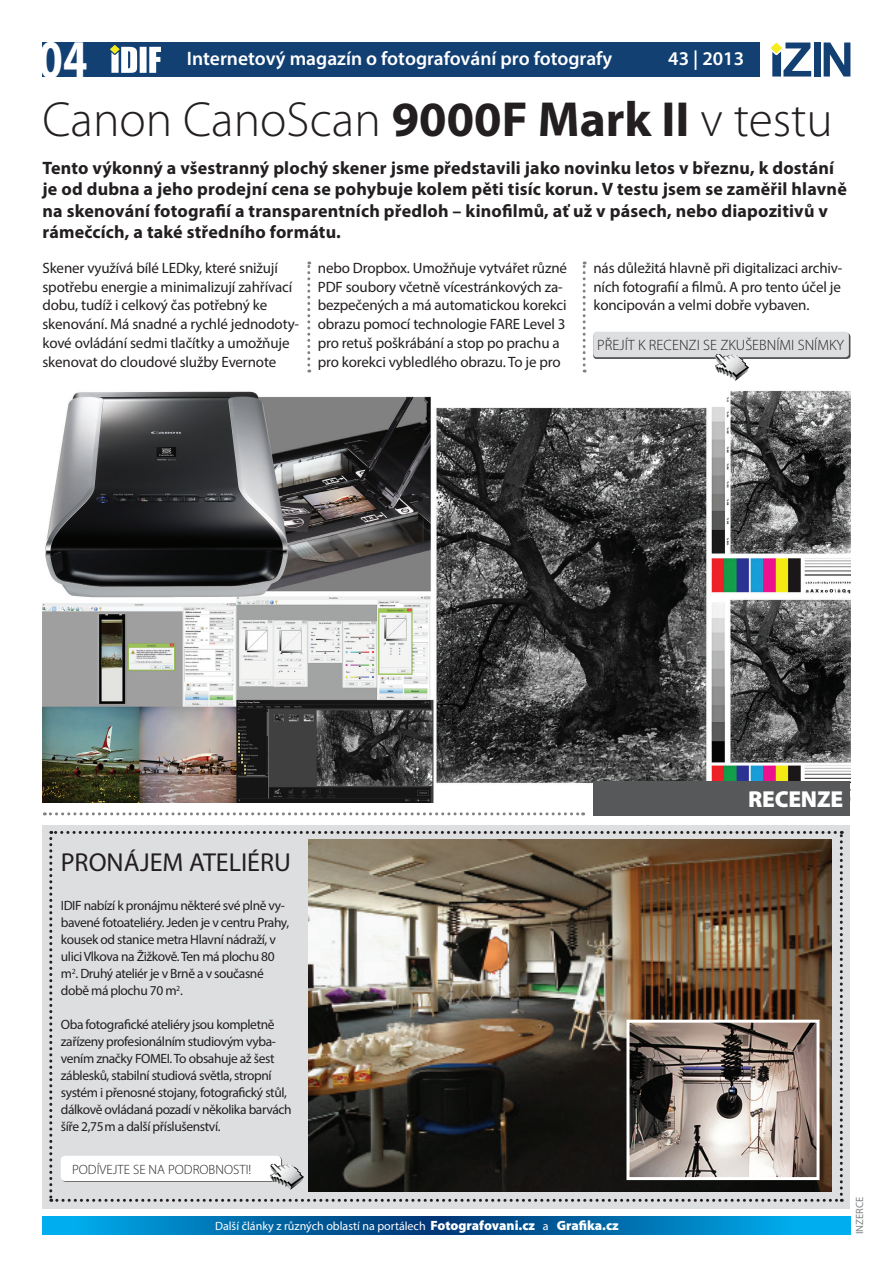
<style>
.page{position:relative;width:893px;height:1263px;background:#fff}
.page>*{position:absolute;margin:0;border:0;box-sizing:border-box;transform-origin:0 0}
.t1{font:700 54.9px "Myriad Pro";color:#fff;scale:.8 1}
.t2{font:300 49.5px "Myriad Pro";color:#231f20}
.t3{font:26.1px "Myriad Pro";color:#231f20}
.t4{font:900 23.1px "Myriad Pro";letter-spacing:-.01em;color:#fff}
.t5{font:600 19.5px "Myriad Pro";color:#fff}
.t6{font:700 18px/21.6px "Myriad Pro";letter-spacing:.01em;color:#231f20}
.t7{font:15px/18.8px "Myriad Pro";letter-spacing:-.01em;color:#231f20}
.t8{font:300 15px "Myriad Pro";color:#231f20}
.t9{font:13.5px/17px "Myriad Pro";letter-spacing:-.03em;color:#231f20}
.t10{font:900 13.5px "Myriad Pro";color:#fff}
.t11{font:300 13.5px "Myriad Pro";color:#231f20}
.t12{font:12px "Myriad Pro";color:#fff}
.t13{font:10.5px "Myriad Pro";color:#808285}
.s1{font-weight:700}
</style>
<div class="page">
<img style="left:43px;top:390px;width:808px;height:413px">
<div style="left:43px;top:43px;width:717px;height:34px;background:#134073"></div>
<svg style="left:110px;top:45px;width:51px;height:28px"></svg>
<div style="left:814px;top:43px;width:6px;height:34px;background:#134073"></div>
<svg style="left:824px;top:43px;width:26px;height:34px"></svg>
<svg style="left:770px;top:43px;width:41px;height:34px"></svg>
<svg style="left:43px;top:1216px;width:807px;height:18px;background:#0074b3"></svg>
<div style="left:43px;top:825px;width:807px;height:383px;background:#dddee0"></div>
<svg style="left:49px;top:831px;width:795px;height:371px"></svg>
<img style="left:309px;top:839px;width:522px;height:352px">
<div style="left:62px;top:1156px;width:220px;height:26px;background:#aeaeaf;border-radius:4px"></div>
<div style="left:61px;top:1156px;width:220px;height:25px;background:#fff;border-radius:4px"></div>
<img style="left:269px;top:1162px;width:37px;height:29px">
<img style="left:630px;top:1024px;width:185px;height:152px">
<div style="left:626px;top:1020px;width:193px;height:160px;border:3px solid #fff"></div>
<svg style="left:44px;top:812px;width:540px;height:3px"></svg>
<div style="left:593px;top:781px;width:257px;height:34px;background:#57585a"></div>
<svg style="left:307px;top:261px;width:3px;height:111px"></svg>
<div style="left:593px;top:333px;width:257px;height:26px;background:#696a6c;border-radius:3px"></div>
<div style="left:593px;top:332px;width:256px;height:25px;background:#dddee0;border-radius:3px"></div>
<img style="left:713px;top:353px;width:38px;height:28px">
<svg style="left:583px;top:261px;width:3px;height:111px"></svg>
<h1 class="t1" style="left:39px;top:23px;width:63px">04</h1>
<h3 class="t5" style="left:187px;top:46px;width:427px">Internetový magazín o fotografování pro fotografy</h3>
<h3 class="t5" style="left:668px;top:46px;width:77px">43 | 2013</h3>
<h2 class="t2" style="left:43px;top:90px;width:792px">Canon CanoScan <span class="s1">9000F Mark II</span> v testu</h2>
<p class="t6" style="left:43px;top:156px;width:806px">Tento výkonný a všestranný plochý skener jsme představili jako novinku letos v březnu, k dostání je od dubna a jeho prodejní cena se pohybuje kolem pěti tisíc korun. V testu jsem se zaměřil hlavně na skenování fotografií a transparentních předloh – kinofilmů, ať už v pásech, nebo diapozitivů v rámečcích, a také středního formátu.</p>
<p class="t7" style="left:43px;top:258px;width:258px">Skener využívá bílé LEDky, které snižují spotřebu energie a minimalizují zahřívací dobu, tudíž i celkový čas potřebný ke skenování. Má snadné a rychlé jednodoty&shy;kové ovládání sedmi tlačítky a umožňuje skenovat do cloudové služby Evernote</p>
<p class="t7" style="left:318px;top:258px;width:251px">nebo Dropbox. Umožňuje vytvářet různé PDF soubory včetně vícestránkových za&shy;bezpečených a má automatickou korekci obrazu pomocí technologie FARE Level 3 pro retuš poškrábání a stop po prachu a pro korekci vybledlého obrazu. To je pro</p>
<p class="t7" style="left:593px;top:258px;width:251px;text-align:justify">nás důležitá hlavně při digitalizaci archiv&shy;ních fotografií a filmů. A pro tento účel je koncipován a velmi dobře vybaven.</p>
<p class="t8" style="left:597px;top:336px;width:248px">PŘEJÍT K RECENZI SE ZKUŠEBNÍMI SNÍMKY</p>
<h3 class="t3" style="left:61px;top:846px;width:232px">PRONÁJEM ATELIÉRU</h3>
<p class="t9" style="left:61px;top:897px;width:230px">IDIF nabízí k pronájmu některé své plně vy&shy;bavené fotoateliéry. Jeden je v centru Prahy, kousek od stanice metra Hlavní nádraží, v ulici Vlkova na Žižkově. Ten má plochu 80 m<sup>2</sup>. Druhý ateliér je v Brně a v současné době má plochu 70 m<sup>2</sup>.</p>
<p class="t9" style="left:61px;top:1016px;width:232px">Oba fotografické ateliéry jsou kompletně zařízeny profesionálním studiovým vyba&shy;vením značky FOMEI. To obsahuje až šest záblesků, stabilní studiová světla, stropní systém i přenosné stojany, fotografický stůl, dálkově ovládaná pozadí v několika barvách šíře 2,75m a další příslušenství.</p>
<p class="t11" style="left:72px;top:1161px;width:181px">PODÍVEJTE SE NA PODROBNOSTI!</p>
<p class="t10" style="left:430px;top:1216px;width:106px">Fotografovani.cz</p>
<p class="t10" style="left:557px;top:1216px;width:64px">Grafika.cz</p>
<p class="t12" style="left:215px;top:1218px;width:212px">Další články z různých oblastí na portálech</p>
<p class="t12" style="left:543px;top:1218px;width:7px">a</p>
<p class="t12" style="left:610px;top:1218px;width:4px">.</p>
<h3 class="t4" style="left:748px;top:783px;width:97px">RECENZE</h3>
<p class="t13" style="left:853px;top:1234px;width:39px;rotate:-90deg">INZERCE</p>
</div>
